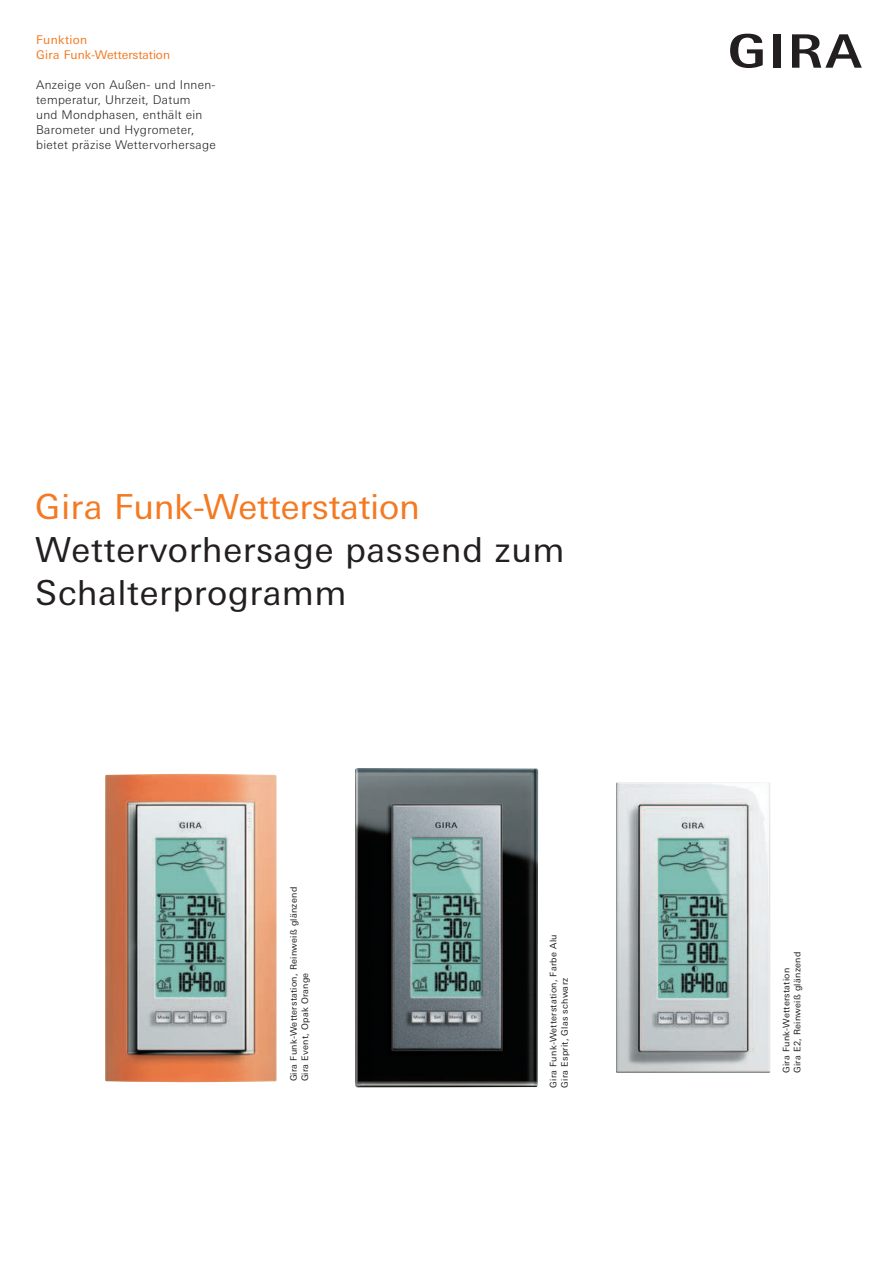
<style>
.page{position:relative;width:893px;height:1263px;background:#fff}
.page>*{position:absolute;margin:0;border:0;box-sizing:border-box;transform-origin:0 0}
.t1{font:34.5px/43.2px "Linotype Univers Basic";letter-spacing:.025em;color:#231f20}
.t2{font:34.5px "Linotype Univers Basic";color:#f47921}
.t3{font:300 12px/15px "Linotype Univers Basic";letter-spacing:.025em;color:#231f20}
.t4{font:12px/15px "Linotype Univers Basic";color:#f47921}
.t5{font:9px/11.2px "Linotype Univers Basic";letter-spacing:.03em;color:#231f20}
</style>
<div class="page">
<img style="left:355px;top:768px;width:183px;height:319px">
<img style="left:105px;top:774px;width:171px;height:308px">
<img style="left:616px;top:782px;width:154px;height:291px">
<div style="left:773px;top:34px;width:8px;height:34px;background:#231f20"></div>
<svg style="left:730px;top:34px;width:33px;height:34px"></svg>
<svg style="left:792px;top:34px;width:70px;height:34px"></svg>
<h2 class="t4" style="left:36px;top:33px;width:135px">Funktion<br>Gira Funk-Wetterstation</h2>
<h2 class="t3" style="left:36px;top:78px;width:181px">Anzeige von Außen- und Innen&shy;temperatur, Uhrzeit, Datum<br>und Mondphasen, enthält ein<br>Barometer und Hygrometer, bietet präzise Wettervorhersage</h2>
<h1 class="t2" style="left:35px;top:493px;width:386px">Gira Funk-Wetterstation</h1>
<h1 class="t1" style="left:35px;top:530px;width:531px">Wettervorhersage passend zum<br>Schalterprogramm</h1>
<p class="t5" style="left:289px;top:1081px;width:196px;rotate:-90deg">Gira Funk-Wetterstation, Reinweiß glänzend<br>Gira Event, Opak Orange</p>
<p class="t5" style="left:548px;top:1088px;width:155px;rotate:-90deg">Gira Funk-Wetterstation, Farbe Alu<br>Gira Esprit, Glas schwarz</p>
<p class="t5" style="left:781px;top:1073px;width:123px;rotate:-90deg">Gira Funk-Wetterstation<br>Gira E2, Reinweiß glänzend</p>
</div>
